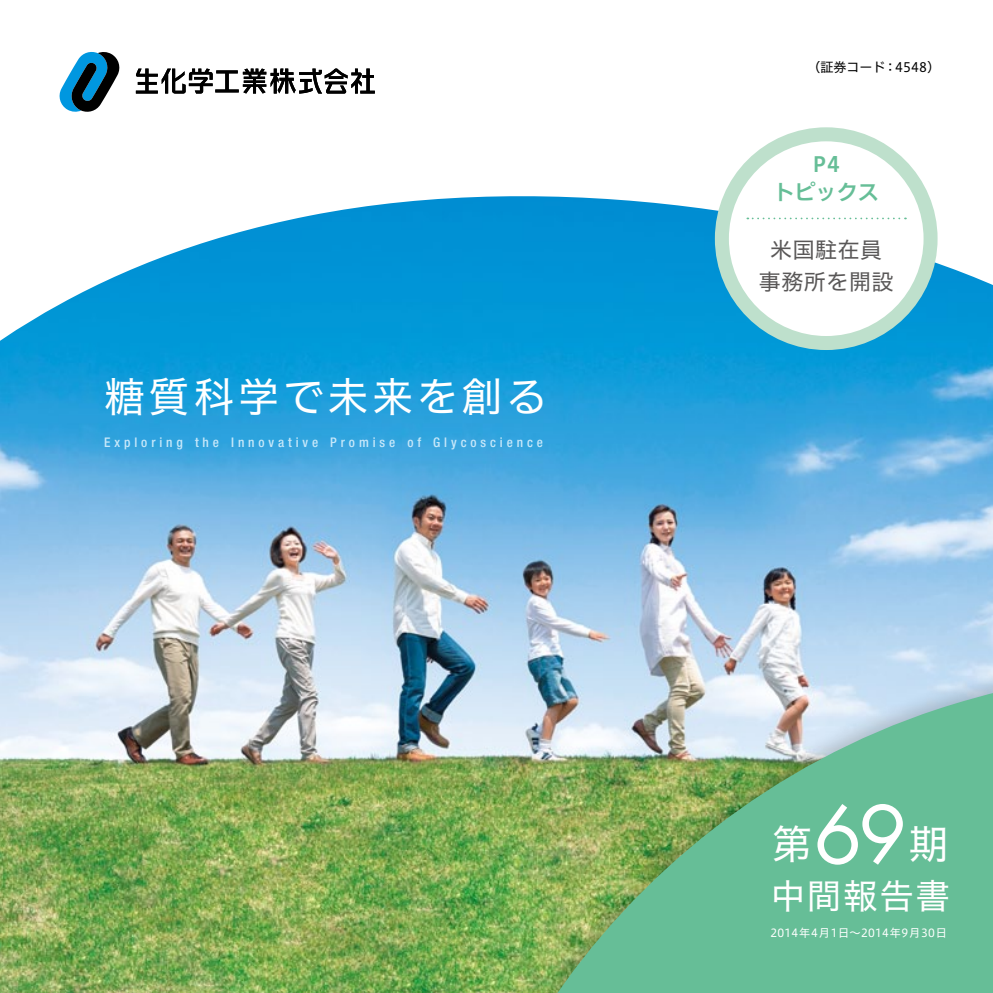
<style>
.page{position:relative;width:993px;height:993px;background:#fff}
.page>*{position:absolute;margin:0;border:0;box-sizing:border-box;transform-origin:0 0}
.t1{font:40.6px "Hiragino UD Sans F Std W4";letter-spacing:.1em;color:#fff}
.t2{font:39.9px "Hiragino UD Sans F Std W4";color:#fff}
.t3{font:34.48px "Hiragino UD Sans F Std W4";letter-spacing:.05em;color:#fff}
.t4{font:21.88px/31.5px "Hiragino UD Sans F Std W4";letter-spacing:.03em;color:#595757;text-align:center}
.t5{font:21px/28px "Hiragino UD Sans F Std W6";color:#66be97;text-align:center}
.t6{font:500 condensed 13.3px "Helvetica Neue";letter-spacing:.295em;color:#c7e8fa}
.t7{font:12.95px "Hiragino UD Sans F Std W4";color:#000}
.t8{font:11.2px "Hiragino UD Sans F Std W4";letter-spacing:.07em;color:#fff}
.s1{font-family:"Futura";font-size:77.7px}
</style>
<div class="page">
<img style="left:1px;top:487px;width:991px;height:505px">
<div style="left:458px;top:644px;width:534px;height:348px;background:#000;opacity:.2"></div>
<img style="left:476px;top:644px;width:516px;height:348px">
<svg style="left:0;top:128px;width:992px;height:359px"></svg>
<svg style="left:135px;top:68px;width:240px;height:26px"></svg>
<svg style="left:59px;top:52px;width:61px;height:60px"></svg>
<div style="left:721px;top:134px;width:209px;height:209px;background:#fff;border-radius:50%"></div>
<div style="left:714px;top:127px;width:223px;height:223px;border:14px solid #bee0cc;border-radius:50%"></div>
<svg style="left:747px;top:217px;width:158px;height:2px"></svg>
<h1 class="t1" style="left:104px;top:366px;width:444px">糖質科学で未来を創る</h1>
<p class="t6" style="left:104px;top:434px;width:440px">Exploring the Innovative Promise of Glycoscience</p>
<p class="t7" style="left:807px;top:57px;width:134px">（証券コード：4548）</p>
<h3 class="t5" style="left:773px;top:149px;width:106px">P4<br>トピックス</h3>
<h3 class="t4" style="left:758px;top:233px;width:136px">米国駐在員事務所を開設</h3>
<h2 class="t2" style="left:771px;top:813px;width:178px">第<span class="s1">69</span>期</h2>
<h3 class="t3" style="left:770px;top:869px;width:181px">中間報告書</h3>
<p class="t8" style="left:770px;top:924px;width:178px">2014年4月1日～2014年9月30日</p>
</div>
